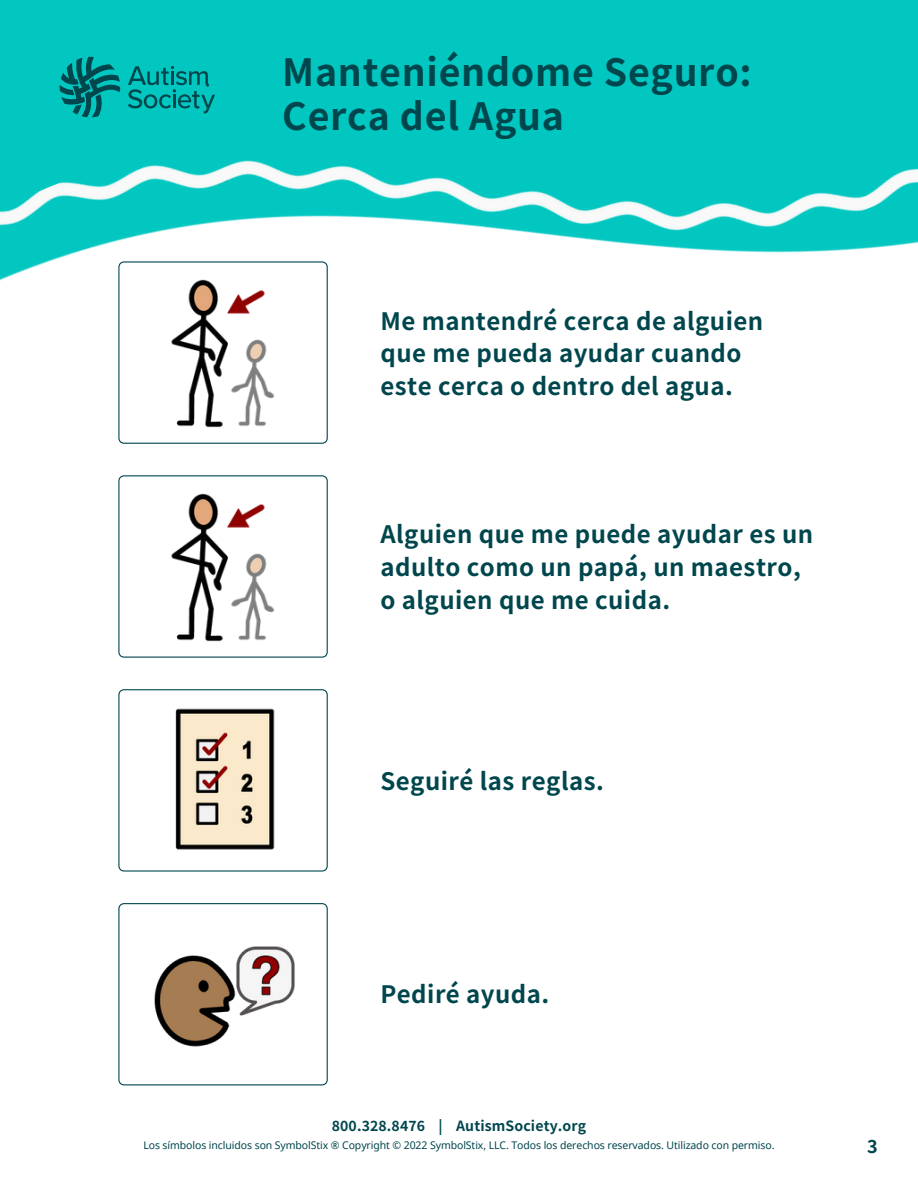
<style>
.page{position:relative;width:918px;height:1188px;background:#fff}
.page>*{position:absolute;margin:0;border:0;box-sizing:border-box;transform-origin:0 0}
.t1{font:700 37.5px/43.8px "Noto Sans JP";letter-spacing:.02em;color:#00464d}
.t2{font:700 24px/32.7px "Noto Sans JP";letter-spacing:.02em;color:#00464d}
.t3{font:700 18px "Noto Sans JP";color:#00464d}
.t4{font:700 14.1px "Noto Sans JP";letter-spacing:.01em;color:#00464d}
.t5{font:10.5px "Noto Sans";letter-spacing:-.01em;color:#00464d}
</style>
<div class="page">
<svg style="left:118px;top:689px;width:210px;height:182px"></svg>
<svg style="left:118px;top:903px;width:210px;height:182px"></svg>
<img style="left:0;top:0;width:918px;height:568px">
<svg style="left:128px;top:66px;width:87px;height:48px;background:#01a5a3"></svg>
<svg style="left:60px;top:57px;width:60px;height:60px;background:#018f8f"></svg>
<img style="left:136px;top:706px;width:174px;height:149px">
<img style="left:136px;top:279px;width:174px;height:149px">
<img style="left:136px;top:493px;width:174px;height:149px">
<img style="left:151px;top:932px;width:146px;height:125px">
<h1 class="t1" style="left:282px;top:48px;width:471px">Manteniéndome Seguro:<br>Cerca del Agua</h1>
<p class="t2" style="left:380px;top:303px;width:384px">Me mantendré cerca de alguien que me pueda ayudar cuando este cerca o dentro del agua.</p>
<p class="t2" style="left:380px;top:517px;width:434px">Alguien que me puede ayudar es un adulto como un papá, un maestro, o alguien que me cuida.</p>
<p class="t2" style="left:380px;top:763px;width:225px">Seguiré las reglas.</p>
<p class="t2" style="left:380px;top:976px;width:170px">Pediré ayuda.</p>
<p class="t4" style="left:332px;top:1115px;width:256px">800.328.8476 | AutismSociety.org</p>
<p class="t5" style="left:143px;top:1138px;width:633px">Los símbolos incluidos son SymbolStix ® Copyright © 2022 SymbolStix, LLC. Todos los derechos reservados. Utilizado con permiso.</p>
<p class="t3" style="left:867px;top:1133px;width:11px">3</p>
</div>
